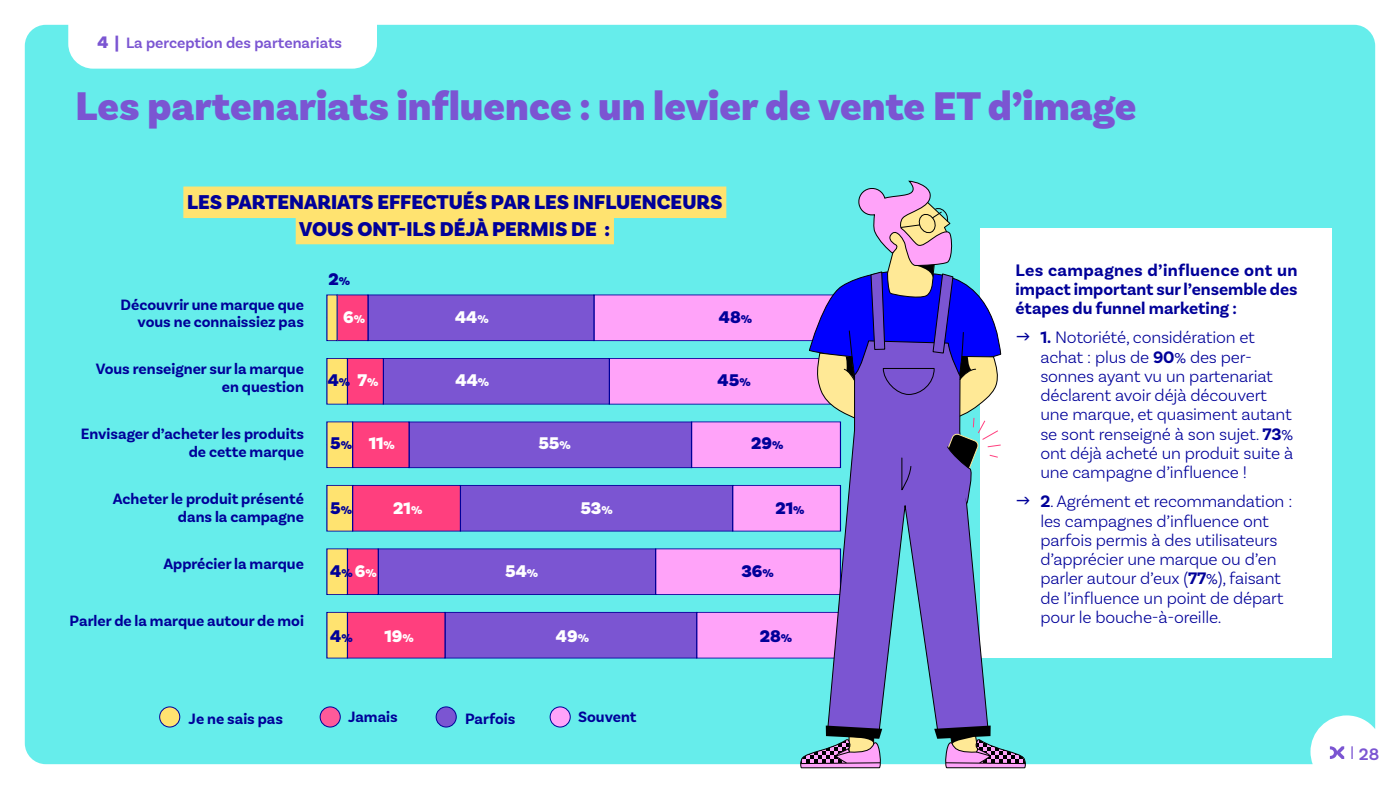
<style>
.page{position:relative;width:1400px;height:789px;background:#fff}
.page>*{position:absolute;margin:0;border:0;box-sizing:border-box;transform-origin:0 0}
.t1{font:900 42px "Basic Sans";color:#7b55d2}
.t2{font:900 21px/26.2px "Basic Sans";color:#009;text-align:center}
.t3{font:900 17.85px/37.8px "Basic Sans";color:#009}
.t4{font:900 17.85px "Basic Sans";color:#fff}
.t5{font:300 17.5px/19.2px "Basic Sans";letter-spacing:-.01em;color:#009}
.t6{font:700 17.5px/19.2px "Basic Sans";color:#009;text-align:justify}
.t7{font:600 17.5px "Basic Sans";color:#7b55d2}
.t8{font:700 15.75px/17.5px "Basic Sans";color:#009;text-align:right}
.t9{font:600 15.75px "Basic Sans";color:#7b55d2}
.s1{font-weight:900;font-size:17.5px}
.s2{font-size:11.9px}
.s3{color:#fff}
.s4{font-size:11.9px;color:#fff}
.s5{color:#009}
.s6{font-size:11.9px;color:#009}
.s7{font-weight:700}
.s8{font-family:"Avenir";font-weight:400;font-size:14px}
</style>
<div class="page">
<div style="left:25px;top:25px;width:1350px;height:739px;background:#66edeb"></div>
<svg style="left:1351px;top:746px;width:2px;height:13px"></svg>
<svg style="left:1330px;top:746px;width:14px;height:13px"></svg>
<div style="left:320px;top:707px;width:20px;height:20px;background:#ff5a99;border-radius:50%"></div>
<div style="left:320px;top:706px;width:21px;height:21px;border:1px solid #009;border-radius:50%"></div>
<div style="left:550px;top:707px;width:20px;height:20px;background:#ffa3f9;border-radius:50%"></div>
<div style="left:550px;top:706px;width:21px;height:21px;border:1px solid #009;border-radius:50%"></div>
<div style="left:160px;top:707px;width:20px;height:20px;background:#ffe370;border-radius:50%"></div>
<div style="left:159px;top:706px;width:21px;height:21px;border:1px solid #009;border-radius:50%"></div>
<div style="left:436px;top:707px;width:20px;height:20px;background:#7b55d2;border-radius:50%"></div>
<div style="left:436px;top:706px;width:21px;height:21px;border:1px solid #009;border-radius:50%"></div>
<div style="left:594px;top:295px;width:246px;height:46px;background:#ffa3f9"></div>
<div style="left:609px;top:358px;width:231px;height:46px;background:#ffa3f9"></div>
<div style="left:609px;top:358px;width:232px;height:46px;border:1px solid #009"></div>
<div style="left:692px;top:422px;width:148px;height:45px;background:#ffa3f9"></div>
<div style="left:691px;top:421px;width:150px;height:47px;border:1px solid #009"></div>
<div style="left:733px;top:485px;width:107px;height:46px;background:#ffa3f9"></div>
<div style="left:732px;top:485px;width:109px;height:46px;border:1px solid #009"></div>
<div style="left:656px;top:549px;width:184px;height:45px;background:#ffa3f9"></div>
<div style="left:655px;top:548px;width:186px;height:47px;border:1px solid #009"></div>
<div style="left:697px;top:612px;width:143px;height:46px;background:#ffa3f9"></div>
<div style="left:696px;top:612px;width:145px;height:46px;border:1px solid #009"></div>
<div style="left:368px;top:295px;width:226px;height:46px;background:#7b55d2"></div>
<div style="left:368px;top:294px;width:226px;height:47px;border:1px solid #009"></div>
<div style="left:383px;top:358px;width:226px;height:46px;background:#7b55d2"></div>
<div style="left:383px;top:358px;width:227px;height:46px;border:1px solid #009"></div>
<div style="left:409px;top:422px;width:283px;height:46px;background:#7b55d2"></div>
<div style="left:409px;top:421px;width:283px;height:47px;border:1px solid #009"></div>
<div style="left:460px;top:485px;width:273px;height:46px;background:#7b55d2"></div>
<div style="left:460px;top:485px;width:273px;height:46px;border:1px solid #009"></div>
<div style="left:378px;top:549px;width:278px;height:45px;background:#7b55d2"></div>
<div style="left:378px;top:548px;width:278px;height:47px;border:1px solid #009"></div>
<div style="left:445px;top:612px;width:252px;height:46px;background:#7b55d2"></div>
<div style="left:445px;top:612px;width:252px;height:46px;border:1px solid #009"></div>
<div style="left:337px;top:295px;width:31px;height:46px;background:#ff3f7e"></div>
<div style="left:347px;top:358px;width:36px;height:46px;background:#ff3f7e"></div>
<div style="left:347px;top:358px;width:37px;height:46px;border:1px solid #009"></div>
<div style="left:353px;top:422px;width:56px;height:45px;background:#ff3f7e"></div>
<div style="left:352px;top:421px;width:58px;height:47px;border:1px solid #009"></div>
<div style="left:353px;top:485px;width:107px;height:46px;background:#ff3f7e"></div>
<div style="left:352px;top:485px;width:109px;height:46px;border:1px solid #009"></div>
<div style="left:347px;top:549px;width:31px;height:45px;background:#ff3f7e"></div>
<div style="left:347px;top:548px;width:32px;height:47px;border:1px solid #009"></div>
<div style="left:347px;top:612px;width:98px;height:46px;background:#ff3f7e"></div>
<div style="left:347px;top:612px;width:99px;height:46px;border:1px solid #009"></div>
<div style="left:327px;top:295px;width:10px;height:46px;background:#ffe370"></div>
<div style="left:327px;top:358px;width:20px;height:46px;background:#ffe370"></div>
<div style="left:326px;top:358px;width:22px;height:46px;border:1px solid #009"></div>
<div style="left:327px;top:422px;width:26px;height:45px;background:#ffe370"></div>
<div style="left:326px;top:421px;width:27px;height:47px;border:1px solid #009"></div>
<div style="left:327px;top:485px;width:26px;height:46px;background:#ffe370"></div>
<div style="left:326px;top:485px;width:27px;height:46px;border:1px solid #009"></div>
<div style="left:327px;top:549px;width:20px;height:45px;background:#ffe370"></div>
<div style="left:326px;top:548px;width:22px;height:47px;border:1px solid #009"></div>
<div style="left:327px;top:612px;width:20px;height:46px;background:#ffe370"></div>
<div style="left:326px;top:612px;width:22px;height:46px;border:1px solid #009"></div>
<div style="left:183px;top:186px;width:543px;height:32px;background:#ffe370"></div>
<div style="left:296px;top:213px;width:318px;height:31px;background:#ffe370"></div>
<svg style="left:989px;top:228px;width:343px;height:429px"></svg>
<svg style="left:826px;top:177px;width:163px;height:560px;background:#7c83d6"></svg>
<svg style="left:934px;top:714px;width:93px;height:55px;background:#7992ad"></svg>
<svg style="left:799px;top:725px;width:83px;height:44px;background:#7d879c"></svg>
<svg style="left:809px;top:181px;width:193px;height:323px;background:#808bd5"></svg>
<svg style="left:1017px;top:333px;width:13px;height:7px"></svg>
<svg style="left:1017px;top:497px;width:13px;height:7px"></svg>
<p class="t9" style="left:97px;top:33px;width:246px"><span class="s1">4</span> <span class="s1">|</span> La perception des partenariats</p>
<h1 class="t1" style="left:75px;top:80px;width:1063px">Les partenariats influence : un levier de vente ET d’image</h1>
<p class="t2" style="left:187px;top:190px;width:537px">LES PARTENARIATS EFFECTUÉS PAR LES INFLUENCEURS<br>VOUS ONT-ILS DÉJÀ PERMIS DE :</p>
<p class="t8" style="left:121px;top:296px;width:185px">Découvrir une marque que vous ne connaissiez pas</p>
<p class="t8" style="left:96px;top:361px;width:210px">Vous renseigner sur la marque en question</p>
<p class="t8" style="left:81px;top:425px;width:225px">Envisager d’acheter les produits de cette marque</p>
<p class="t8" style="left:113px;top:490px;width:193px">Acheter le produit présenté dans la campagne</p>
<p class="t8" style="left:163px;top:555px;width:142px">Apprécier la marque</p>
<p class="t8" style="left:70px;top:612px;width:236px">Parler de la marque autour de moi</p>
<p class="t3" style="left:343px;top:260px;width:23px;text-indent:-15px">2<span class="s2">%<br></span><span class="s3">6</span><span class="s4">%</span></p>
<p class="t4" style="left:455px;top:306px;width:35px">44<span class="s2">%</span></p>
<p class="t3" style="left:719px;top:298px;width:35px">48<span class="s2">%</span></p>
<p class="t3" style="left:328px;top:362px;width:52px">4<span class="s2">%</span> <span class="s3">7</span><span class="s4">%</span></p>
<p class="t4" style="left:455px;top:369px;width:35px">44<span class="s2">%</span></p>
<p class="t3" style="left:718px;top:362px;width:35px">45<span class="s2">%</span></p>
<p class="t4" style="left:330px;top:432px;width:66px"><span class="s5">5</span><span class="s6">%</span> 11<span class="s2">%</span></p>
<p class="t4" style="left:538px;top:432px;width:34px">55<span class="s2">%</span></p>
<p class="t3" style="left:751px;top:425px;width:34px">29<span class="s2">%</span></p>
<p class="t3" style="left:330px;top:490px;width:23px">5<span class="s2">%</span></p>
<p class="t4" style="left:393px;top:497px;width:31px">21<span class="s2">%</span></p>
<p class="t4" style="left:580px;top:497px;width:34px">53<span class="s2">%</span></p>
<p class="t3" style="left:775px;top:490px;width:31px">21<span class="s2">%</span></p>
<p class="t3" style="left:330px;top:553px;width:48px">4<span class="s2">%</span> <span class="s3">6</span><span class="s4">%</span></p>
<p class="t4" style="left:505px;top:560px;width:35px">54<span class="s2">%</span></p>
<p class="t3" style="left:741px;top:553px;width:34px">36<span class="s2">%</span></p>
<p class="t3" style="left:330px;top:617px;width:24px">4<span class="s2">%</span></p>
<p class="t4" style="left:384px;top:625px;width:31px">19<span class="s2">%</span></p>
<p class="t4" style="left:556px;top:625px;width:35px">49<span class="s2">%</span></p>
<p class="t3" style="left:760px;top:617px;width:34px">28<span class="s2">%</span></p>
<p class="t8" style="left:189px;top:710px;width:96px">Je ne sais pas</p>
<p class="t8" style="left:348px;top:708px;width:51px">Jamais</p>
<p class="t8" style="left:465px;top:710px;width:52px">Parfois</p>
<p class="t8" style="left:578px;top:708px;width:60px">Souvent</p>
<p class="t6" style="left:1016px;top:260px;width:284px">Les campagnes d’influence ont un impact important sur l’ensemble des étapes du funnel marketing :</p>
<p class="t5" style="left:1040px;top:327px;width:254px"><span class="s7">1.</span> Notoriété, considération et achat : plus de <span class="s7">90</span><span class="s8">%</span> des per&shy;sonnes ayant vu un partenariat déclarent avoir déjà découvert une marque, et quasiment autant se sont renseigné à son sujet. <span class="s7">73</span><span class="s8">% </span>ont déjà acheté un produit suite à une campagne d’influence !</p>
<p class="t5" style="left:1040px;top:491px;width:254px"><span class="s7">2</span>. Agrément et recommandation : les campagnes d’influence ont parfois permis à des utilisateurs d’apprécier une marque ou d’en parler autour d’eux (<span class="s7">77</span><span class="s8">%</span>), faisant de l’influence un point de départ pour le bouche-à-oreille.</p>
<p class="t7" style="left:1359px;top:743px;width:22px">28</p>
</div>
